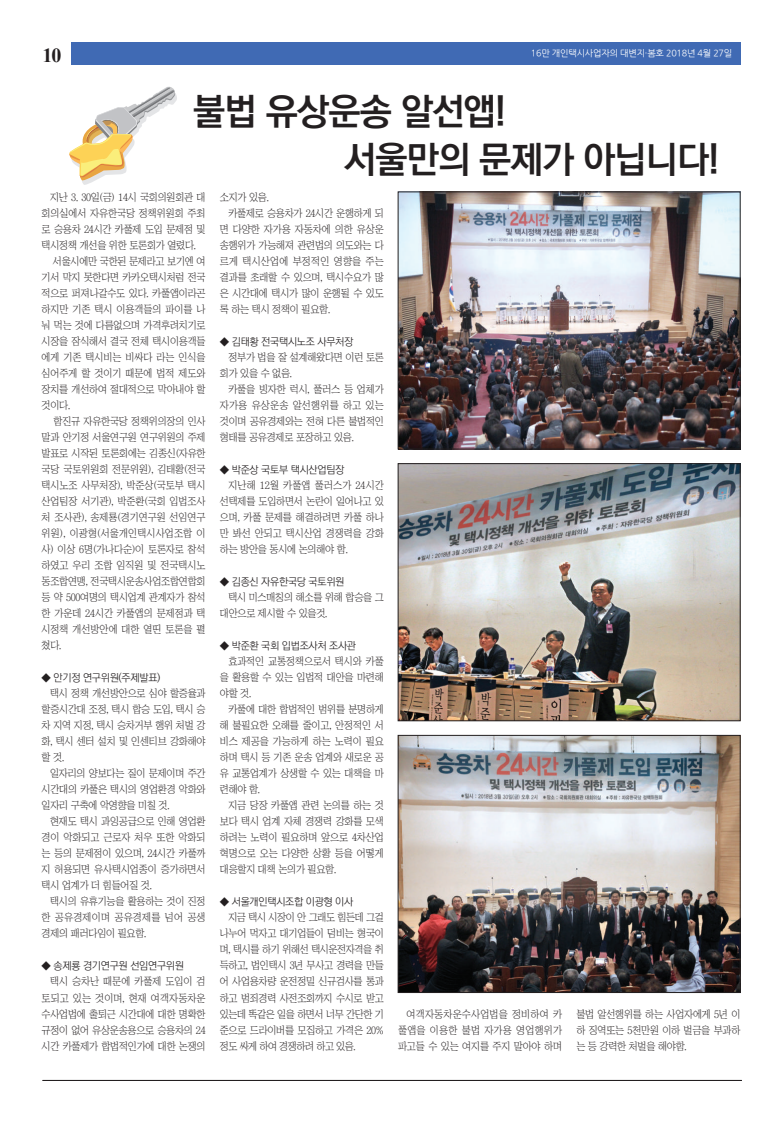
<style>
.page{position:relative;width:783px;height:1123px;background:#fff}
.page>*{position:absolute;margin:0;border:0;box-sizing:border-box;transform-origin:0 0}
.t1{font:700 37px/48px "Ko Pub Dotum";letter-spacing:-.025em;color:#231f20}
.t2{font:700 20px "Times New Roman";color:#231f20}
.t3{font:10.5px/16px "Chosunilbo NM";letter-spacing:-.025em;color:#231f20;text-align:justify;scale:.95 1}
.t4{font:300 10.5px "Ko Pub Dotum";letter-spacing:-.025em;color:#231f20}
.t5{font:10.5px "Chosunilbo NM";letter-spacing:-.005em;color:#231f20;scale:.95 1}
.t6{font:10.5px "Chosunilbo NM";letter-spacing:.01em;color:#231f20;scale:.95 1}
.t7{font:10.5px "Chosunilbo NM";letter-spacing:.015em;color:#231f20;scale:.95 1}
.t8{font:9px "Nanum Gothic";letter-spacing:-.025em;color:#fff}
</style>
<div class="page">
<div style="left:71px;top:43px;width:669px;height:22px;background:#406ab4"></div>
<hr style="left:43px;top:1080px;width:698px;height:1px;background:#231f20">
<img style="left:400px;top:465px;width:338px;height:254px">
<div style="left:398px;top:463px;width:342px;height:258px;border:1px solid #231f20"></div>
<img style="left:400px;top:194px;width:338px;height:253px">
<div style="left:398px;top:192px;width:342px;height:257px;border:1px solid #231f20"></div>
<img style="left:400px;top:737px;width:338px;height:253px">
<div style="left:398px;top:735px;width:342px;height:257px;border:1px solid #231f20"></div>
<svg style="left:69px;top:86px;width:108px;height:99px"></svg>
<h2 class="t2" style="left:43px;top:41px;width:20px">10</h2>
<p class="t8" style="left:531px;top:49px;width:203px">16만 개인택시사업자의 대변지·봄호 2018년 4월 27일</p>
<h1 class="t1" style="left:344px;top:89px;width:377px;text-indent:-151px">불법 유상운송 알선앱!<br>서울만의 문제가 아닙니다!</h1>
<p class="t3" style="left:50px;top:189px;width:165px">지난 3. 30일(금) 14시 국회의원회관 대</p>
<p class="t3" style="left:42px;top:205px;width:174px">회의실에서 자유한국당 정책위원회 주최</p>
<p class="t3" style="left:42px;top:221px;width:174px">로 승용차 24시간 카풀제 도입 문제점 및</p>
<p class="t3" style="left:42px;top:237px;width:164px">택시정책 개선을 위한 토론회가 열렸다.</p>
<p class="t3" style="left:53px;top:253px;width:162px">서울시에만 국한된 문제라고 보기엔 여</p>
<p class="t3" style="left:42px;top:269px;width:174px">기서 막지 못한다면 카카오택시처럼 전국</p>
<p class="t3" style="left:42px;top:285px;width:174px">적으로 퍼져나갈수도 있다. 카풀앱이라곤</p>
<p class="t5" style="left:42px;top:304px;width:174px">하지만 기존 택시 이용객들의 파이를 나</p>
<p class="t3" style="left:42px;top:317px;width:174px">눠 먹는 것에 다름없으며 가격후려치기로</p>
<p class="t3" style="left:42px;top:333px;width:174px">시장을 잠식해서 결국 전체 택시이용객들</p>
<p class="t5" style="left:42px;top:352px;width:174px">에게 기존 택시비는 비싸다 라는 인식을</p>
<p class="t5" style="left:42px;top:368px;width:174px">심어주게 할 것이기 때문에 법적 제도와</p>
<p class="t3" style="left:42px;top:381px;width:174px">장치를 개선하여 절대적으로 막아내야 할</p>
<p class="t3" style="left:42px;top:397px;width:32px">것이다.</p>
<p class="t3" style="left:54px;top:413px;width:161px">함진규 자유한국당 정책위의장의 인사</p>
<p class="t3" style="left:42px;top:429px;width:174px">말과 안기정 서울연구원 연구위원의 주제</p>
<p class="t3" style="left:42px;top:445px;width:174px">발표로 시작된 토론회에는 김종신(자유한</p>
<p class="t3" style="left:42px;top:461px;width:174px">국당 국토위원회 전문위원), 김태황(전국</p>
<p class="t3" style="left:42px;top:477px;width:174px">택시노조 사무처장), 박준상(국토부 택시</p>
<p class="t3" style="left:42px;top:493px;width:174px">산업팀장 서기관), 박준환(국회 입법조사</p>
<p class="t3" style="left:42px;top:509px;width:174px">처 조사관), 송제룡(경기연구원 선임연구</p>
<p class="t6" style="left:42px;top:528px;width:174px">위원), 이광형(서울개인택시사업조합 이</p>
<p class="t3" style="left:42px;top:541px;width:174px">사) 이상 6명(가나다순)이 토론자로 참석</p>
<p class="t5" style="left:42px;top:560px;width:174px">하였고 우리 조합 임직원 및 전국택시노</p>
<p class="t3" style="left:42px;top:573px;width:174px">동조합연맹, 전국택시운송사업조합연합회</p>
<p class="t3" style="left:42px;top:589px;width:174px">등 약 500여명의 택시업계 관계자가 참석</p>
<p class="t3" style="left:42px;top:605px;width:174px">한 가운데 24시간 카풀앱의 문제점과 택</p>
<p class="t5" style="left:42px;top:624px;width:174px">시정책 개선방안에 대한 열띤 토론을 펼</p>
<p class="t3" style="left:42px;top:637px;width:22px">쳤다.</p>
<p class="t4" style="left:42px;top:672px;width:120px">◆ 안기정 연구위원(주제발표)</p>
<p class="t3" style="left:42px;top:685px;width:174px;text-indent:9px">택시 정책 개선방안으로 심야 할증율과 할증시간대 조정, 택시 합승 도입, 택시 승 차 지역 지정, 택시 승차거부 행위 처벌 강 화, 택시 센터 설치 및 인센티브 강화해야 할 것.</p>
<p class="t3" style="left:42px;top:765px;width:174px;text-indent:9px">일자리의 양보다는 질이 문제이며 주간 시간대의 카풀은 택시의 영업환경 악화와 일자리 구축에 악영향을 미칠 것.</p>
<p class="t3" style="left:42px;top:813px;width:174px;text-indent:9px">현재도 택시 과잉공급으로 인해 영업환 경이 악화되고 근로자 처우 또한 악화되 는 등의 문제점이 있으며, 24시간 카풀까 지 허용되면 유사택시업종이 증가하면서 택시 업계가 더 힘들어질 것.</p>
<p class="t3" style="left:42px;top:893px;width:174px;text-indent:9px">택시의 유휴기능을 활용하는 것이 진정 한 공유경제이며 공유경제를 넘어 공생 경제의 패러다임이 필요함.</p>
<p class="t4" style="left:42px;top:960px;width:144px">◆ 송제룡 경기연구원 선임연구위원</p>
<p class="t3" style="left:42px;top:973px;width:174px;text-indent:9px">택시 승차난 때문에 카풀제 도입이 검 토되고 있는 것이며, 현재 여객자동차운 수사업법에 출퇴근 시간대에 대한 명확한 규정이 없어 유상운송용으로 승용차의 24 시간 카풀제가 합법적인가에 대한 논쟁의</p>
<p class="t3" style="left:220px;top:189px;width:53px">소지가 있음.</p>
<p class="t3" style="left:228px;top:205px;width:165px">카풀제로 승용차가 24시간 운행하게 되</p>
<p class="t5" style="left:220px;top:224px;width:174px">면 다양한 자가용 자동차에 의한 유상운</p>
<p class="t3" style="left:220px;top:237px;width:174px">송행위가 가능해져 관련법의 의도와는 다</p>
<p class="t7" style="left:220px;top:256px;width:174px">르게 택시산업에 부정적인 영향을 주는</p>
<p class="t3" style="left:220px;top:269px;width:174px">결과를 초래할 수 있으며, 택시수요가 많</p>
<p class="t3" style="left:220px;top:285px;width:174px">은 시간대에 택시가 많이 운행될 수 있도</p>
<p class="t3" style="left:220px;top:301px;width:117px">록 하는 택시 정책이 필요함.</p>
<p class="t4" style="left:220px;top:336px;width:135px">◆ 김태황 전국택시노조 사무처장</p>
<p class="t3" style="left:220px;top:349px;width:174px;text-indent:9px">정부가 법을 잘 설계해왔다면 이런 토론 회가 있을 수 없음.</p>
<p class="t3" style="left:220px;top:381px;width:174px;text-indent:9px">카풀을 빙자한 럭시, 풀러스 등 업체가 자가용 유상운송 알선행위를 하고 있는 것이며 공유경제와는 전혀 다른 불법적인 형태를 공유경제로 포장하고 있음.</p>
<p class="t4" style="left:220px;top:464px;width:126px">◆ 박준상 국토부 택시산업팀장</p>
<p class="t3" style="left:220px;top:477px;width:174px;text-indent:9px">지난해 12월 카풀앱 풀러스가 24시간 선택제를 도입하면서 논란이 일어나고 있 으며, 카풀 문제를 해결하려면 카풀 하나 만 봐선 안되고 택시산업 경쟁력을 강화 하는 방안을 동시에 논의해야 함.</p>
<p class="t4" style="left:220px;top:576px;width:126px">◆ 김종신 자유한국당 국토위원</p>
<p class="t3" style="left:220px;top:589px;width:174px;text-indent:9px">택시 미스매칭의 해소를 위해 합승을 그 대안으로 제시할 수 있을것.</p>
<p class="t4" style="left:220px;top:640px;width:138px">◆ 박준환 국회 입법조사처 조사관</p>
<p class="t3" style="left:220px;top:653px;width:174px;text-indent:9px">효과적인 교통정책으로서 택시와 카풀 을 활용할 수 있는 입법적 대안을 마련해 야할 것.</p>
<p class="t3" style="left:220px;top:701px;width:174px;text-indent:9px">카풀에 대한 합법적인 범위를 분명하게 해 불필요한 오해를 줄이고, 안정적인 서 비스 제공을 가능하게 하는 노력이 필요 하며 택시 등 기존 운송 업계와 새로운 공 유 교통업계가 상생할 수 있는 대책을 마 련해야 함.</p>
<p class="t3" style="left:220px;top:797px;width:174px;text-indent:9px">지금 당장 카풀앱 관련 논의를 하는 것 보다 택시 업계 자체 경쟁력 강화를 모색 하려는 노력이 필요하며 앞으로 4차산업 혁명으로 오는 다양한 상황 등을 어떻게 대응할지 대책 논의가 필요함.</p>
<p class="t4" style="left:220px;top:896px;width:135px">◆ 서울개인택시조합 이광형 이사</p>
<p class="t3" style="left:220px;top:909px;width:174px;text-indent:9px">지금 택시 시장이 안 그래도 힘든데 그걸 나누어 먹자고 대기업들이 덤비는 형국이 며, 택시를 하기 위해선 택시운전자격을 취 득하고, 법인택시 3년 무사고 경력을 만들 어 사업용차량 운전정밀 신규검사를 통과 하고 범죄경력 사전조회까지 수시로 받고 있는데 똑같은 일을 하면서 너무 간단한 기 준으로 드라이버를 모집하고 가격은 20% 정도 싸게 하여 경쟁하려 하고 있음.</p>
<p class="t3" style="left:398px;top:1005px;width:174px;text-indent:9px">여객자동차운수사업법을 정비하여 카 풀앱을 이용한 불법 자가용 영업행위가 파고들 수 있는 여지를 주지 말아야 하며</p>
<p class="t3" style="left:576px;top:1005px;width:174px">불법 알선행위를 하는 사업자에게 5년 이 하 징역또는 5천만원 이하 벌금을 부과하 는 등 강력한 처벌을 해야함.</p>
</div>
